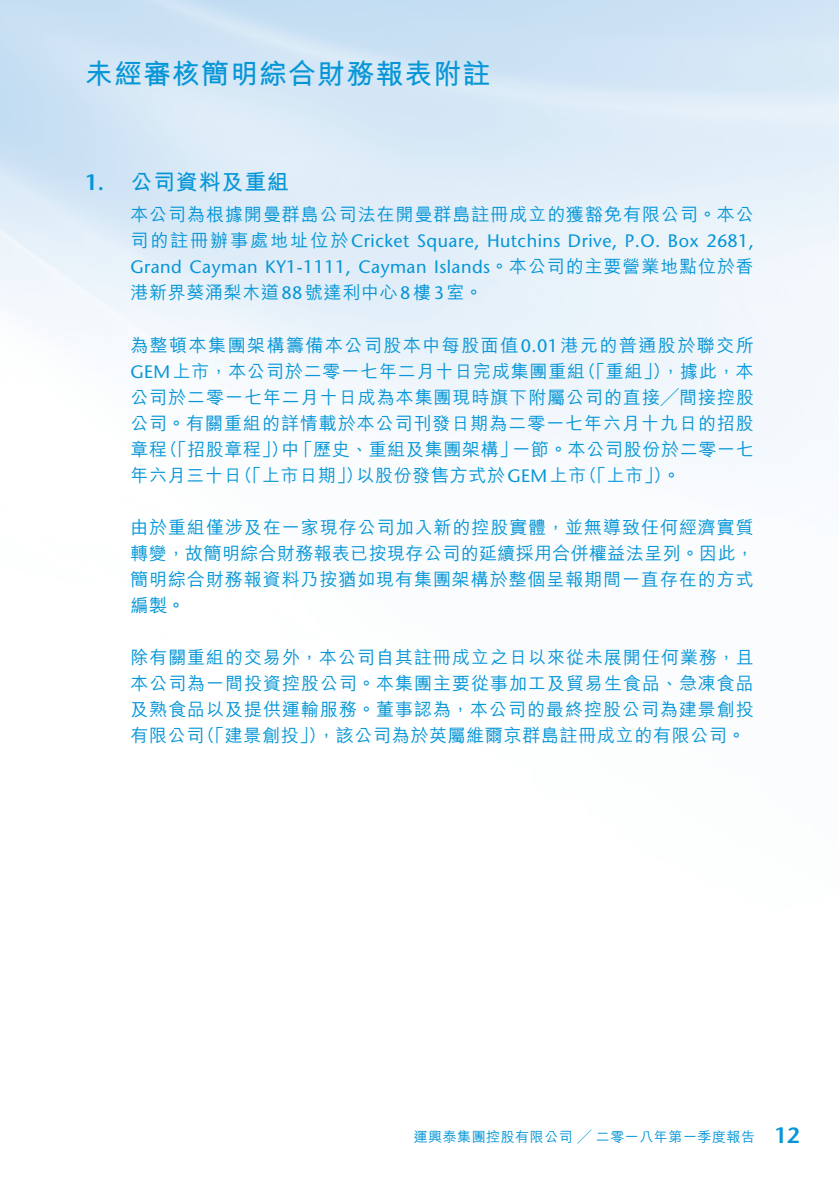
<style>
.page{position:relative;width:839px;height:1191px;background:#fff}
.page>*{position:absolute;margin:0;border:0;box-sizing:border-box;transform-origin:0 0}
.t1{font:700 28px "M Hei HK";letter-spacing:.035em;color:#0696d7}
._01_H1{font:700 22px "M Hei HK";letter-spacing:.035em;color:#0696d7}
._01_H1-2{font:600 22px "Stone Sans Std";color:#0696d7}
._00_txt{font:500 18px/26px "M Hei HK";letter-spacing:.055em;color:#0696d7;text-align:justify}
._00_txt-2{font:500 18px/26px "Stone Sans Std";letter-spacing:.025em;color:#0696d7;text-align:justify}
._00_txt-3{font:500 18px "M Hei HK";letter-spacing:.035em;color:#0696d7}
._00_txt-4{font:500 18px/26px "M Hei HK";letter-spacing:.08em;color:#0696d7;text-align:right}
.t2{font:500 14px "M Hei HK";letter-spacing:.035em;color:#0696d7}
.s1{font-family:"M Hei HK"}
.s2{font-family:"Stone Sans Std"}
</style>
<div class="page">
<p class="t1" style="left:85px;top:54px;width:407px">未經審核簡明綜合財務報表附註</p>
<p class="_01_H1-2" style="left:85px;top:169px;width:21px">1.</p>
<p class="_01_H1" style="left:130px;top:166px;width:160px">公司資料及重組</p>
<p class="_00_txt-2" style="left:130px;top:202px;width:625px"><span class="s1">本公司為根據開曼群島公司法在開曼群島註冊成立的獲豁免有限公司。本公司的註冊辦事處地址位於</span>Cricket Square, Hutchins Drive, O.P . Box 2681, Grand Cayman KY1-1111, Cayman Islands<span class="s1">。本公司的主要營業地點位於香港新界葵涌梨木道</span>88<span class="s1">號達利中心</span>8<span class="s1">樓</span>3<span class="s1">室。</span></p>
<p class="_00_txt-4" style="left:130px;top:330px;width:625px">為整頓本集團架構籌備本公司股本中每股面值<span class="s2">0.01</span>港元的普通股於聯交所，據此，本</p>
<p class="_00_txt" style="left:130px;top:356px;width:456px"><span class="s2">GEM</span>上市，本公司於二零一七年二月十日完成集團重組</p>
<p class="_00_txt" style="left:130px;top:382px;width:625px">公司於二零一七年二月十日成為本集團現時旗下附屬公司的直接╱間接控股</p>
<p class="_00_txt" style="left:130px;top:408px;width:625px">公司。有關重組的詳情載於本公司刊發日期為二零一七年六月十九日的招股</p>
<p class="_00_txt-3" style="left:513px;top:436px;width:243px">一節。本公司股份於二零一七</p>
<p class="_00_txt" style="left:578px;top:356px;width:94px">（「重組」）</p>
<p class="_00_txt" style="left:130px;top:434px;width:38px">章程</p>
<p class="_00_txt-3" style="left:160px;top:436px;width:359px">（「招股章程」）「歷史、重組及集團架構」</p>
<p class="_00_txt" style="left:282px;top:434px;width:19px">中</p>
<p class="_00_txt-3" style="left:356px;top:462px;width:232px">以股份發售方式於<span class="s2">GEM</span>上市</p>
<p class="_00_txt" style="left:130px;top:460px;width:113px">年六月三十日</p>
<p class="_00_txt" style="left:130px;top:512px;width:625px">由於重組僅涉及在一家現存公司加入新的控股實體，並無導致任何經濟實質轉變，故簡明綜合財務報表已按現存公司的延續採用合併權益法呈列。因此，簡明綜合財務報資料乃按猶如現有集團架構於整個呈報期間一直存在的方式編製。</p>
<p class="_00_txt" style="left:130px;top:642px;width:625px">除有關重組的交易外，本公司自其註冊成立之日以來從未展開任何業務，且</p>
<p class="_00_txt" style="left:130px;top:668px;width:625px">本公司為一間投資控股公司。本集團主要從事加工及貿易生食品、急凍食品</p>
<p class="_00_txt" style="left:130px;top:694px;width:625px">及熟食品以及提供運輸服務。董事認為，本公司的最終控股公司為建景創投</p>
<p class="_00_txt-3" style="left:318px;top:722px;width:429px">，該公司為於英屬維爾京群島註冊成立的有限公司。</p>
<p class="_00_txt" style="left:234px;top:460px;width:131px">（「上市日期」）</p>
<p class="_00_txt" style="left:579px;top:460px;width:103px">（「上市 。(「</p>
<p class="_00_txt" style="left:130px;top:720px;width:75px">有限公司</p>
<p class="_00_txt" style="left:197px;top:720px;width:131px">（「建景創投」）</p>
<p class="t2" style="left:414px;top:1126px;width:343px">運興泰集團控股有限公司 ╱ 二零一八年第一季度報告</p>
<p class="_01_H1-2" style="left:774px;top:1121px;width:27px">12</p>
</div>
